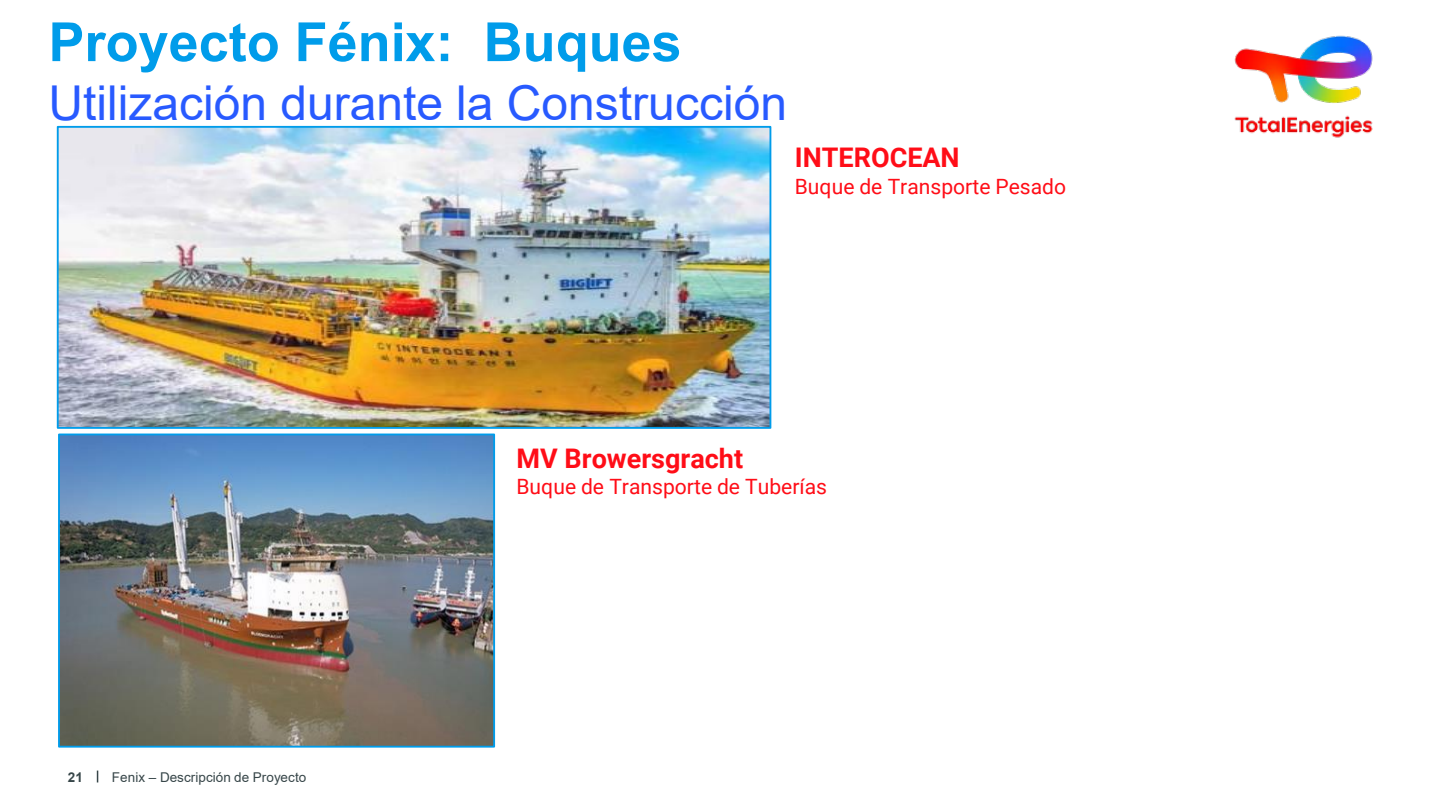
<style>
.page{position:relative;width:1440px;height:810px;background:#fff}
.page>*{position:absolute;margin:0;border:0;box-sizing:border-box;transform-origin:0 0}
.t1{font:700 54px "Arial";color:#009cea}
.t2{font:48px "Arial";color:#285aff}
.t3{font:700 27px "Roboto";color:#ff0d17}
.t4{font:21.15px "Roboto";color:#ff0d17}
.t5{font:21px "Roboto";color:#ff0d17}
.t6{font:13.5px "Arial";letter-spacing:.005em;color:#374649}
.t7{font:700 13.5px "Arial";color:#374649}
</style>
<div class="page">
<img style="left:1234px;top:35px;width:139px;height:103px">
<img style="left:61px;top:437px;width:431px;height:308px">
<div style="left:58px;top:434px;width:437px;height:314px;border:2px solid #009cea"></div>
<img style="left:60px;top:129px;width:708px;height:297px">
<div style="left:57px;top:126px;width:714px;height:303px;border:2px solid #009cea"></div>
<p class="t1" style="left:48px;top:4px;width:635px">Proyecto Fénix: Buques</p>
<p class="t2" style="left:48px;top:70px;width:740px">Utilización durante la Construcción</p>
<p class="t3" style="left:795px;top:138px;width:166px">INTEROCEAN</p>
<p class="t5" style="left:795px;top:171px;width:273px">Buque de Transporte Pesado</p>
<p class="t7" style="left:68px;top:768px;width:17px">21</p>
<p class="t6" style="left:112px;top:768px;width:196px">Fenix – Descripción de Proyecto</p>
<p class="t3" style="left:516px;top:439px;width:228px">MV Browersgracht</p>
<p class="t4" style="left:516px;top:472px;width:312px">Buque de Transporte de Tuberías</p>
</div>
